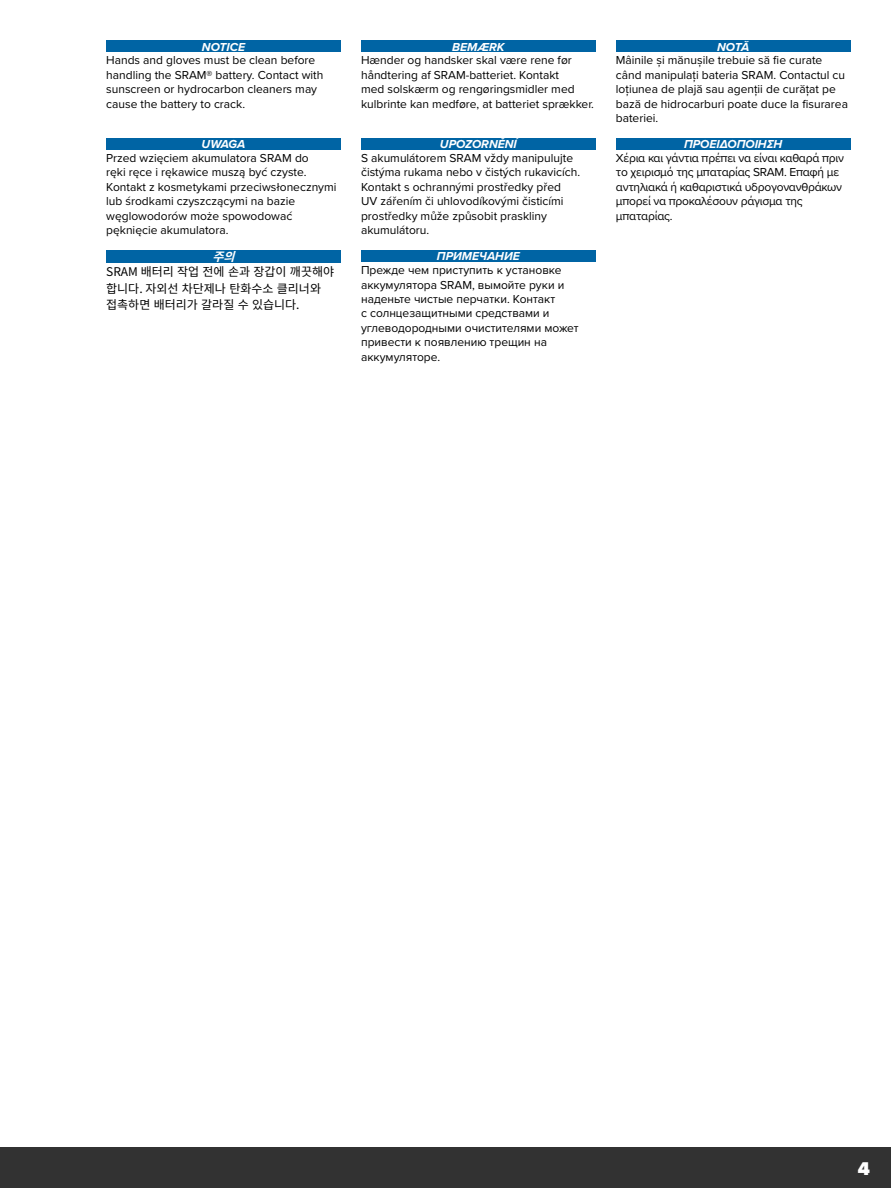
<style>
.page{position:relative;width:891px;height:1188px;background:#fff}
.page>*{position:absolute;margin:0;border:0;box-sizing:border-box;transform-origin:0 0}
.t1{font:900 19.2px "Proxima Nova";color:#fff}
.User_Manual_Text_-_N{font:12px/14.4px "Proxima Nova";color:#000}
.User_Manual_Text_-_N-2{font:12px/14.4px "Proxima Nova";letter-spacing:-.02em;color:#000}
.User_Manual_Text_-_N-3{font:12px/16.5px "Noto Sans CJ Kkr";color:#000}
.User_Manual_-_Notice{font:italic 700 12px "Proxima Nova";color:#fff}
.User_Manual_-_Notice-2{font:italic 700 12px "Noto Sans CJ Kkr";color:#fff}
</style>
<div class="page">
<div style="left:0;top:1148px;width:891px;height:40px;background:#323232"></div>
<div style="left:106px;top:40px;width:235px;height:12px;background:#0064a4"></div>
<div style="left:361px;top:40px;width:235px;height:12px;background:#0064a4"></div>
<div style="left:616px;top:40px;width:234px;height:12px;background:#0064a4"></div>
<div style="left:106px;top:138px;width:235px;height:12px;background:#0064a4"></div>
<div style="left:361px;top:138px;width:235px;height:12px;background:#0064a4"></div>
<div style="left:616px;top:138px;width:234px;height:12px;background:#0064a4"></div>
<div style="left:106px;top:250px;width:235px;height:12px;background:#0064a4"></div>
<div style="left:361px;top:250px;width:235px;height:12px;background:#0064a4"></div>
<p class="User_Manual_-_Notice" style="left:202px;top:40px;width:45px">NOTICE</p>
<p class="User_Manual_Text_-_N" style="left:106px;top:53px;width:219px">Hands and gloves must be clean before handling the SRAM® battery. Contact with sunscreen or hydrocarbon cleaners may cause the battery to crack.</p>
<p class="User_Manual_-_Notice" style="left:202px;top:137px;width:45px">UWAGA</p>
<p class="User_Manual_Text_-_N" style="left:106px;top:151px;width:232px">Przed wzięciem akumulatora SRAM do<br>ręki ręce i rękawice muszą być czyste.<br>Kontakt z kosmetykami przeciwsłonecznymi lub środkami czyszczącymi na bazie węglowodorów może spowodować pęknięcie akumulatora.</p>
<p class="User_Manual_-_Notice-2" style="left:212px;top:249px;width:33px">주의</p>
<p class="User_Manual_Text_-_N-3" style="left:106px;top:264px;width:229px">SRAM 배터리 작업 전에 손과 장갑이 깨끗해야 합니다. 자외선 차단제나 탄화수소 클리너와 접촉하면 배터리가 갈라질 수 있습니다.</p>
<p class="User_Manual_-_Notice" style="left:452px;top:40px;width:54px">BEMÆRK</p>
<p class="User_Manual_Text_-_N" style="left:361px;top:53px;width:234px">Hænder og handsker skal være rene før håndtering af SRAM-batteriet. Kontakt<br>med solskærm og rengøringsmidler med kulbrinte kan medføre, at batteriet sprækker.</p>
<p class="User_Manual_-_Notice" style="left:440px;top:137px;width:78px">UPOZORNĚNÍ</p>
<p class="User_Manual_Text_-_N" style="left:361px;top:151px;width:221px">S akumulátorem SRAM vždy manipulujte čistýma rukama nebo v čistých rukavicích.<br>Kontakt s ochrannými prostředky před UV zářením či uhlovodíkovými čisticími prostředky může způsobit praskliny akumulátoru.</p>
<p class="User_Manual_-_Notice" style="left:437px;top:249px;width:84px">ПРИМЕЧАНИЕ</p>
<p class="User_Manual_Text_-_N" style="left:361px;top:263px;width:219px">Прежде чем приступить к установке аккумулятора SRAM, вымойте руки и наденьте чистые перчатки. Контакт<br>с солнцезащитными средствами и углеводородными очистителями может привести к появлению трещин на аккумуляторе.</p>
<p class="User_Manual_-_Notice" style="left:717px;top:40px;width:34px">NOTĂ</p>
<p class="User_Manual_Text_-_N" style="left:616px;top:53px;width:234px">Mâinile și mănușile trebuie să fie curate când manipulați bateria SRAM. Contactul cu loțiunea de plajă sau agenții de curățat pe bază de hidrocarburi poate duce la fisurarea bateriei.</p>
<p class="User_Manual_-_Notice" style="left:684px;top:137px;width:100px">ΠΡΟΕΙΔΟΠΟΙΗΣΗ</p>
<p class="User_Manual_Text_-_N-2" style="left:616px;top:151px;width:230px">Χέρια και γάντια πρέπει να είναι καθαρά πριν το χειρισμό της μπαταρίας SRAM. Επαφή με αντηλιακά ή καθαριστικά υδρογονανθράκων μπορεί να προκαλέσουν ράγισμα της μπαταρίας.</p>
<h1 class="t1" style="left:858px;top:1157px;width:14px">4</h1>
</div>
